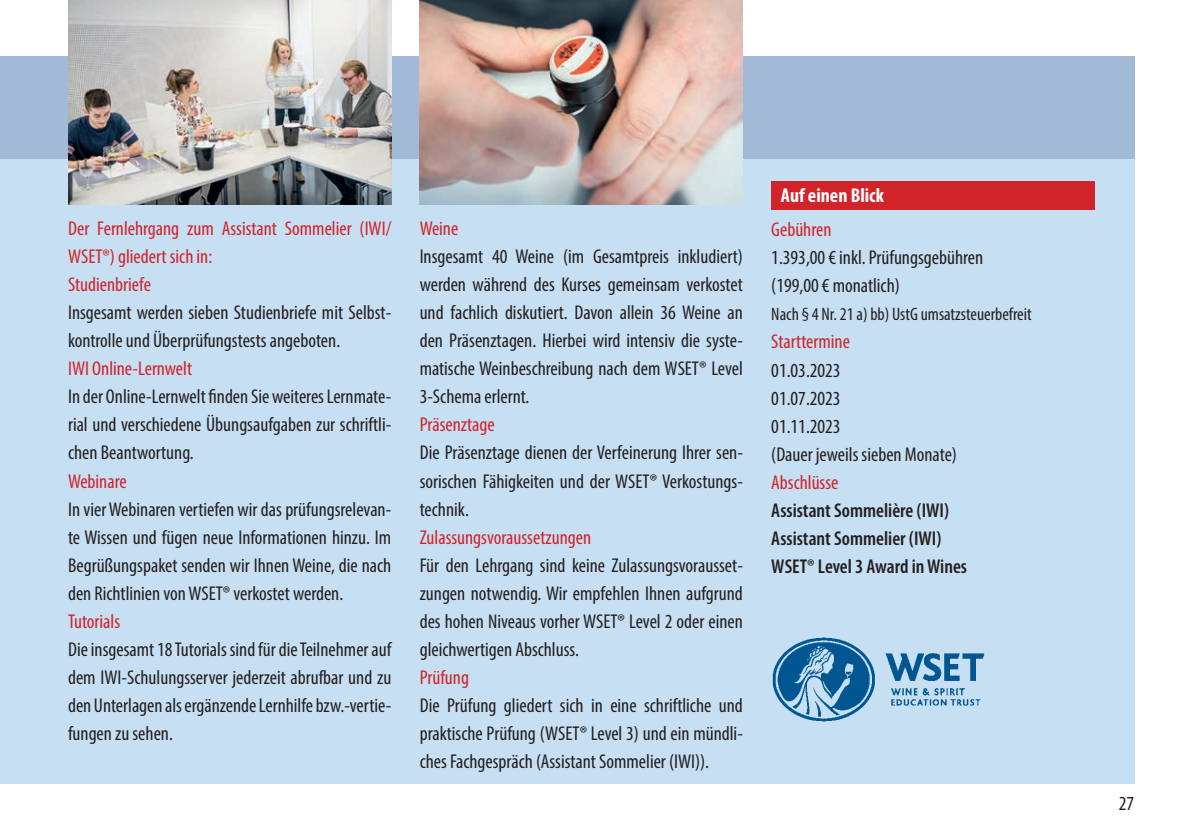
<style>
.page{position:relative;width:1191px;height:840px;background:#fff}
.page>*{position:absolute;margin:0;border:0;box-sizing:border-box;transform-origin:0 0}
.t1{font:condensed 20px/28px "Myriad Pro";color:#231f20;text-align:justify}
.t2{font:condensed 20px/28px "Myriad Pro";color:#d1232a}
.t3{font:600 condensed 20px "Myriad Pro";color:#231f20}
.t4{font:700 condensed 20px "Myriad Pro";color:#fff}
.t5{font:condensed 18px "Myriad Pro";color:#231f20}
</style>
<div class="page">
<div style="left:0;top:57px;width:1134px;height:725px;background:#c7dff2"></div>
<div style="left:0;top:57px;width:1134px;height:102px;background:#a3b9d8"></div>
<img style="left:68px;top:0;width:323px;height:204px">
<img style="left:420px;top:0;width:323px;height:204px">
<div style="left:771px;top:181px;width:323px;height:29px;background:#d1232a"></div>
<img style="left:772px;top:637px;width:213px;height:85px">
<p class="t2" style="left:68px;top:214px;width:325px">Der Fernlehrgang zum Assistant Sommelier (IWI/<br>WSET®) gliedert sich in:</p>
<p class="t2" style="left:68px;top:270px;width:84px">Studienbriefe</p>
<p class="t1" style="left:68px;top:298px;width:325px">Insgesamt werden sieben Studienbriefe mit Selbst&shy;kontrolle und Überprüfungstests angeboten.</p>
<p class="t2" style="left:68px;top:354px;width:126px">IWI Online-Lernwelt</p>
<p class="t1" style="left:68px;top:382px;width:325px">In der Online-Lernwelt finden Sie weiteres Lernmate&shy;rial und verschiedene Übungsaufgaben zur schriftli&shy;chen Beantwortung.</p>
<p class="t2" style="left:68px;top:466px;width:60px">Webinare</p>
<p class="t1" style="left:68px;top:494px;width:325px">In vier Webinaren vertiefen wir das prüfungsrelevan&shy;te Wissen und fügen neue Informationen hinzu. Im Begrüßungspaket senden wir Ihnen Weine, die nach den Richtlinien von WSET® verkostet werden.</p>
<p class="t2" style="left:68px;top:606px;width:54px">Tutorials</p>
<p class="t1" style="left:68px;top:634px;width:325px">Die insgesamt 18 Tutorials sind für die Teilnehmer auf dem IWI-Schulungsserver jederzeit abrufbar und zu den Unterlagen als ergänzende Lernhilfe bzw.-vertie&shy;fungen zu sehen.</p>
<p class="t2" style="left:420px;top:214px;width:40px">Weine</p>
<p class="t1" style="left:420px;top:242px;width:325px">Insgesamt 40 Weine (im Gesamtpreis inkludiert) werden während des Kurses gemeinsam verkostet und fachlich diskutiert. Davon allein 36 Weine an den Präsenztagen. Hierbei wird intensiv die syste&shy;matische Weinbeschreibung nach dem WSET® Level 3-Schema erlernt.</p>
<p class="t2" style="left:420px;top:410px;width:76px">Präsenztage</p>
<p class="t1" style="left:420px;top:438px;width:325px">Die Präsenztage dienen der Verfeinerung Ihrer sen&shy;sorischen Fähigkeiten und der WSET® Verkostungs&shy;technik.</p>
<p class="t2" style="left:420px;top:522px;width:173px">Zulassungsvoraussetzungen</p>
<p class="t1" style="left:420px;top:550px;width:325px">Für den Lehrgang sind keine Zulassungsvorausset&shy;zungen notwendig. Wir empfehlen Ihnen aufgrund des hohen Niveaus vorher WSET® Level 2 oder einen gleichwertigen Abschluss.</p>
<p class="t2" style="left:420px;top:662px;width:51px">Prüfung</p>
<p class="t1" style="left:420px;top:690px;width:325px">Die Prüfung gliedert sich in eine schriftliche und praktische Prüfung (WSET® Level 3) und ein mündli&shy;ches Fachgespräch (Assistant Sommelier (IWI)).</p>
<p class="t4" style="left:781px;top:183px;width:105px">Auf einen Blick</p>
<p class="t2" style="left:771px;top:215px;width:62px">Gebühren</p>
<p class="t1" style="left:771px;top:243px;width:213px">1.393,00 € inkl. Prüfungsgebühren</p>
<p class="t1" style="left:771px;top:271px;width:130px">(199,00 € monatlich)</p>
<p class="t5" style="left:771px;top:303px;width:262px">Nach § 4 Nr. 21 a) bb) UstG umsatzsteuerbefreit</p>
<p class="t2" style="left:771px;top:327px;width:80px">Starttermine</p>
<p class="t1" style="left:771px;top:355px;width:71px">01.03.2023</p>
<p class="t1" style="left:771px;top:383px;width:71px">01.07.2023</p>
<p class="t1" style="left:771px;top:411px;width:71px">01.11.2023</p>
<p class="t1" style="left:771px;top:439px;width:187px">(Dauer jeweils sieben Monate)</p>
<p class="t2" style="left:771px;top:467px;width:69px">Abschlüsse</p>
<p class="t3" style="left:771px;top:497px;width:179px">Assistant Sommelière (IWI)</p>
<p class="t3" style="left:771px;top:525px;width:172px">Assistant Sommelier (IWI)</p>
<p class="t3" style="left:771px;top:553px;width:197px">WSET® Level 3 Award in Wines</p>
<p class="t1" style="left:1118px;top:788px;width:17px">27</p>
</div>
